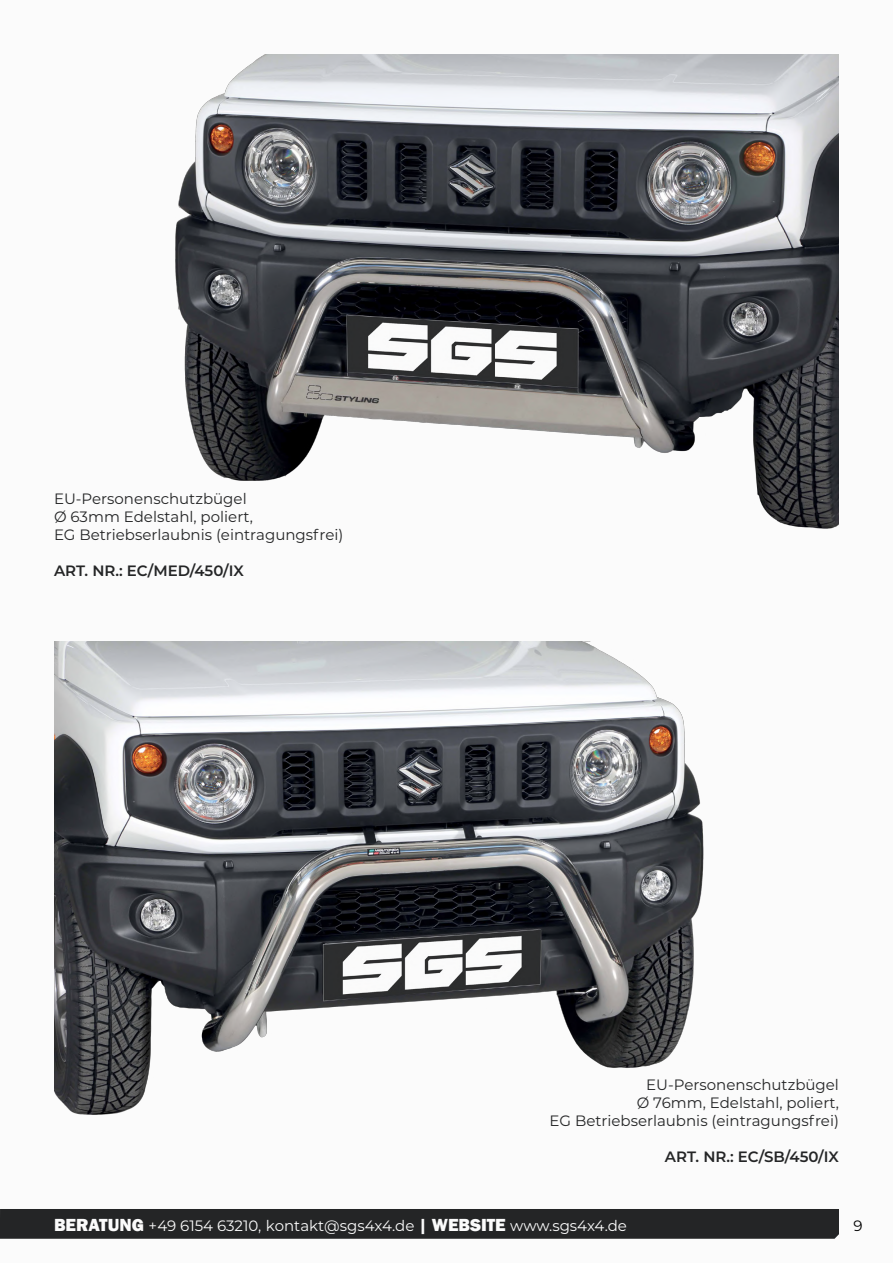
<style>
.page{position:relative;width:893px;height:1263px;background:#fbfbfb}
.page>*{position:absolute;margin:0;border:0;box-sizing:border-box;transform-origin:0 0}
.t1{font:15px/18px "Montserrat";color:#242526;text-align:right}
.t2{font:15px "Montserrat";color:#fbfbfb}
.t3{font:600 15px "Montserrat";color:#242526}
.t4{font:15px "Montserrat";color:#000}
.s1{font-family:"Franklin Gothic";font-weight:800;font-size:18px}
</style>
<div class="page">
<div style="left:0;top:1209px;width:839px;height:30px;background:#242526"></div>
<img style="left:54px;top:642px;width:650px;height:473px">
<img style="left:175px;top:54px;width:664px;height:475px">
<p class="t1" style="left:54px;top:489px;width:291px;text-align:left">EU-Personenschutzbügel<br>Ø 63mm Edelstahl, poliert,<br>EG Betriebserlaubnis (eintragungsfrei)</p>
<p class="t3" style="left:54px;top:560px;width:191px">ART. NR.: EC/MED/450/IX</p>
<p class="t1" style="left:550px;top:1075px;width:291px">EU-Personenschutzbügel<br>Ø 76mm, Edelstahl, poliert,<br>EG Betriebserlaubnis (eintragungsfrei)</p>
<p class="t3" style="left:665px;top:1146px;width:176px">ART. NR.: EC/SB/450/IX</p>
<p class="t2" style="left:54px;top:1215px;width:574px"><span class="s1">BERATUNG</span> +49 6154 63210, kontakt@sgs4x4.de <span class="s1">| WEBSITE</span> www.sgs4x4.de</p>
<p class="t4" style="left:854px;top:1215px;width:11px">9</p>
</div>
